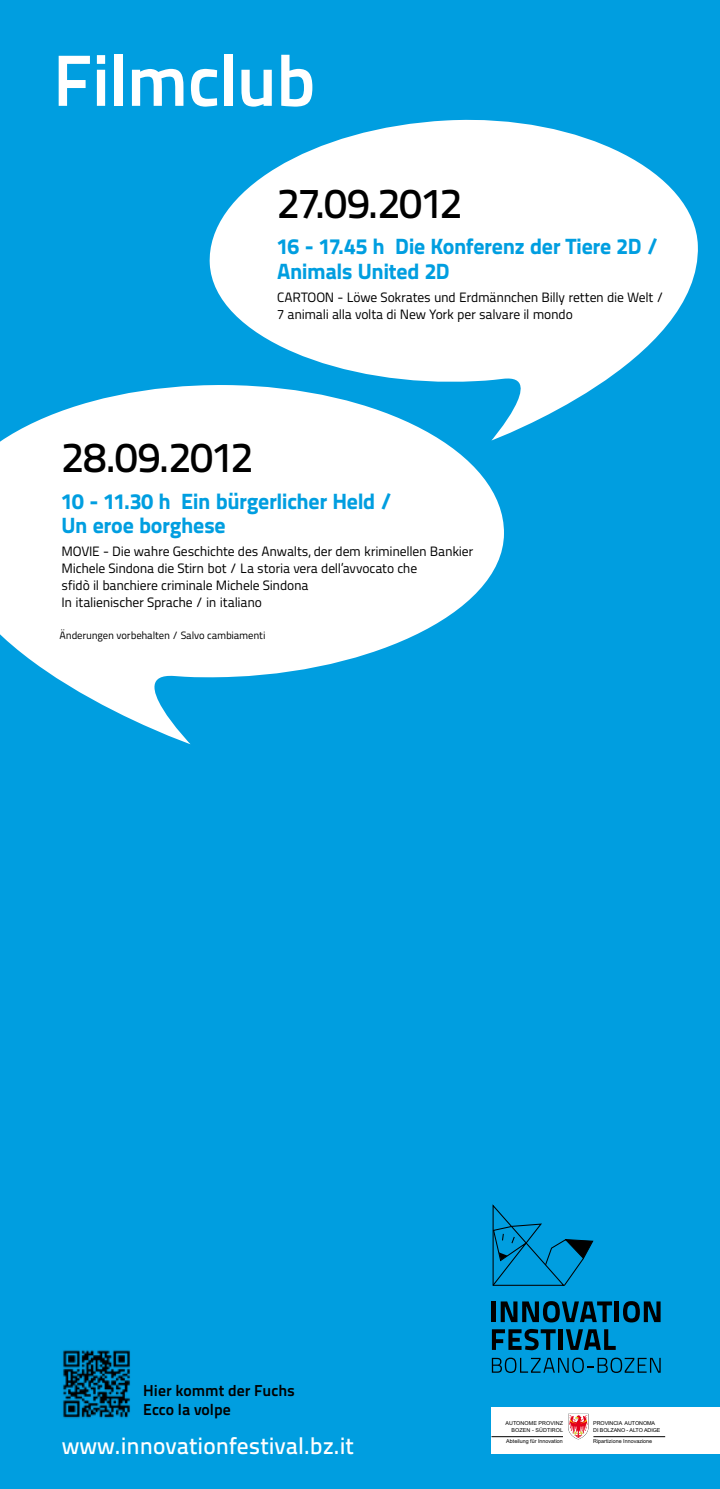
<style>
.page{position:relative;width:720px;height:1489px;background:#fff}
.page>*{position:absolute;margin:0;border:0;box-sizing:border-box;transform-origin:0 0}
.t1{font:700 72.27px "Titillium Text 22 L";letter-spacing:-.015em;color:#fff}
.t2{font:500 42.35px "Titillium Text 22 L";letter-spacing:-.015em;color:#000}
.t3{font:500 23.45px "Titillium Text 22 L";color:#fff}
.t4{font:800 22.05px/24.5px "Titillium Text 22 L";letter-spacing:-.02em;color:#009ee0}
.t5{font:700 15.75px/19.9px "Titillium Text 22 L";color:#000}
.t6{font:13.47px/17px "Titillium Text 22 L";letter-spacing:-.02em;color:#000}
.t7{font:10.5px "Titillium Text 22 L";letter-spacing:-.015em;color:#000}
.t8{font:5.42px/6.5px "Arial";color:#000;text-align:right}
</style>
<div class="page">
<div style="left:0;top:0;width:719px;height:1488px;background:#009ee0"></div>
<div style="left:491px;top:1301px;width:5px;height:20px;background:#000"></div>
<svg style="left:500px;top:1301px;width:111px;height:21px"></svg>
<hr style="left:614px;top:1301px;width:4px;height:20px;background:#000">
<svg style="left:623px;top:1301px;width:37px;height:21px"></svg>
<svg style="left:491px;top:1328px;width:64px;height:22px"></svg>
<hr style="left:558px;top:1329px;width:4px;height:20px;background:#000">
<svg style="left:566px;top:1329px;width:49px;height:20px"></svg>
<svg style="left:491px;top:1357px;width:169px;height:15px"></svg>
<svg style="left:492px;top:1204px;width:102px;height:82px"></svg>
<div style="left:491px;top:1406px;width:228px;height:47px;background:#fff"></div>
<hr style="left:593px;top:1436px;width:72px;height:1px;background:#000">
<hr style="left:491px;top:1436px;width:71px;height:1px;background:#000">
<svg style="left:568px;top:1413px;width:20px;height:26px"></svg>
<img style="left:63px;top:1350px;width:67px;height:68px">
<svg style="left:209px;top:119px;width:489px;height:317px;fill:#fff"></svg>
<svg style="left:0;top:383px;width:504px;height:361px;fill:#fff"></svg>
<h1 class="t1" style="left:53px;top:25px;width:263px">Filmclub</h1>
<h2 class="t2" style="left:277px;top:171px;width:186px">27.09.2012</h2>
<h3 class="t4" style="left:277px;top:233px;width:382px">16 - 17.45 h Die Konferenz der Tiere 2D /<br>Animals United 2D</h3>
<p class="t6" style="left:277px;top:287px;width:388px;line-height:17.7px">CARTOON - Löwe Sokrates und Erdmännchen Billy retten die Welt /<br>7 animali alla volta di New York per salvare il mondo</p>
<h2 class="t2" style="left:62px;top:425px;width:193px">28.09.2012</h2>
<h3 class="t4" style="left:62px;top:487px;width:332px">10 - 11.30 h Ein bürgerlicher Held /<br>Un eroe borghese</h3>
<p class="t6" style="left:62px;top:542px;width:413px">MOVIE - Die wahre Geschichte des Anwalts, der dem kriminellen Bankier Michele Sindona die Stirn bot / La storia vera dell’avvocato che<br>sfidò il banchiere criminale Michele Sindona<br>In italienischer Sprache / in italiano</p>
<p class="t7" style="left:60px;top:627px;width:207px">Änderungen vorbehalten / Salvo cambiamenti</p>
<p class="t5" style="left:143px;top:1378px;width:153px">Hier kommt der Fuchs<br>Ecco la volpe</p>
<h3 class="t3" style="left:62px;top:1427px;width:293px">www.innovationfestival.bz.it</h3>
<p class="t8" style="left:505px;top:1419px;width:59px">AUTONOME PROVINZ<br>BOZEN - SÜDTIROL</p>
<p class="t8" style="left:506px;top:1437px;width:58px">Abteilung für Innovation</p>
<p class="t8" style="left:593px;top:1419px;width:69px;text-align:left">PROVINCIA AUTONOMA<br>DI BOLZANO - ALTO ADIGE</p>
<p class="t8" style="left:593px;top:1437px;width:61px">Ripartizione Innovazione</p>
</div>
